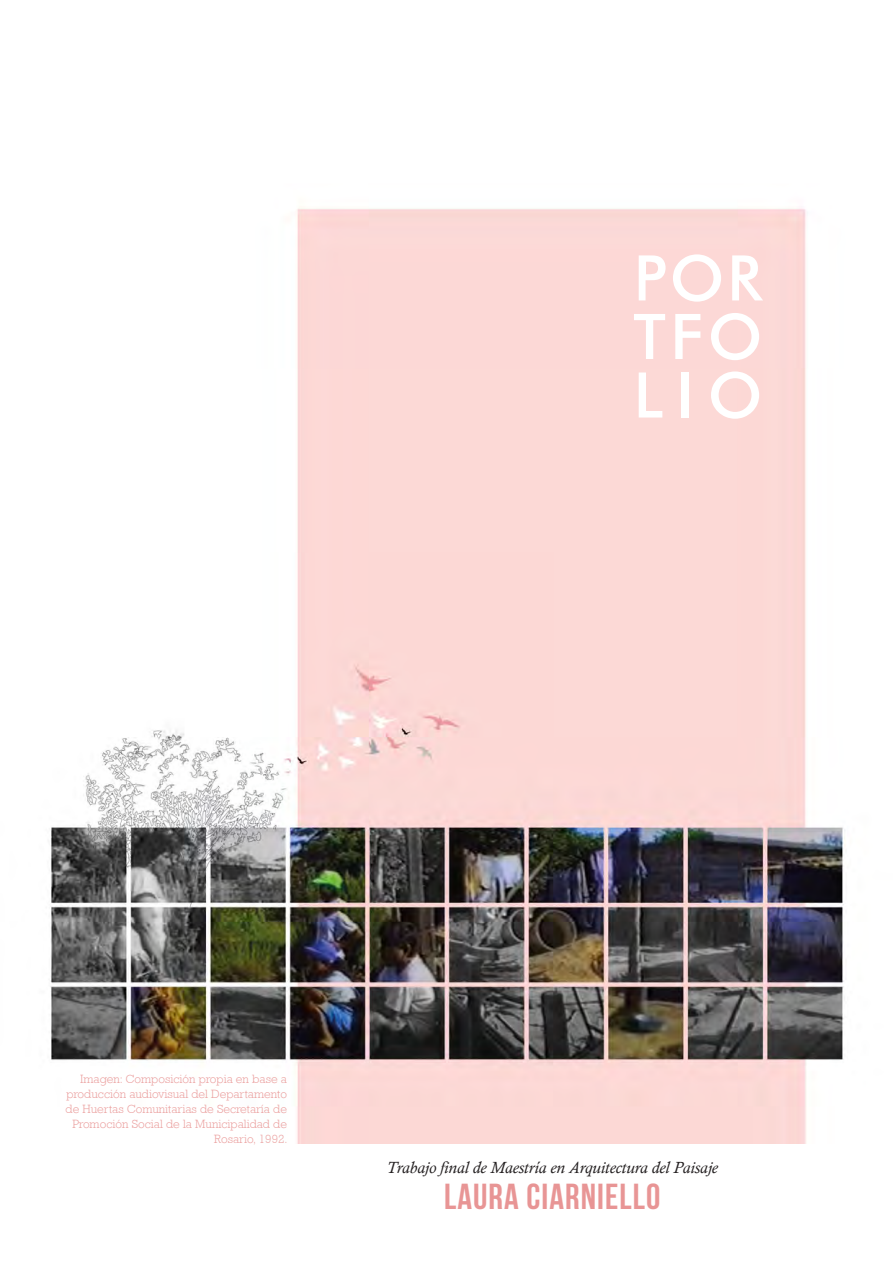
<style>
.page{position:relative;width:893px;height:1263px;background:#fff}
.page>*{position:absolute;margin:0;border:0;box-sizing:border-box;transform-origin:0 0}
.t1{font:500 63px "Futura BT";letter-spacing:.07em;color:#fff}
.t2{font:700 36px "Bebas Neue";letter-spacing:.03em;color:#e89595}
.t3{font:italic 16.5px "Calisto";color:#231f20}
.Texto_base{font:300 12px/15px "Rockwell";color:#ea9b9a;text-align:right}
</style>
<div class="page">
<img style="left:50px;top:207px;width:795px;height:937px">
<p class="t1" style="left:633px;top:240px;width:130px">POR</p>
<p class="t1" style="left:633px;top:298px;width:130px">TFO</p>
<p class="t1" style="left:633px;top:357px;width:130px">LIO</p>
<p class="Texto_base" style="left:66px;top:1071px;width:223px">Imagen: Composición propia en base a producción audiovisual del Departamento de Huertas Comunitarias de Secretaría de Promoción Social de la Municipalidad de Rosario, 1992.</p>
<p class="t3" style="left:386px;top:1158px;width:333px">Trabajo final de Maestría en Arquitectura del Paisaje</p>
<p class="t2" style="left:444px;top:1177px;width:218px">LAURA CIARNIELLO</p>
</div>
